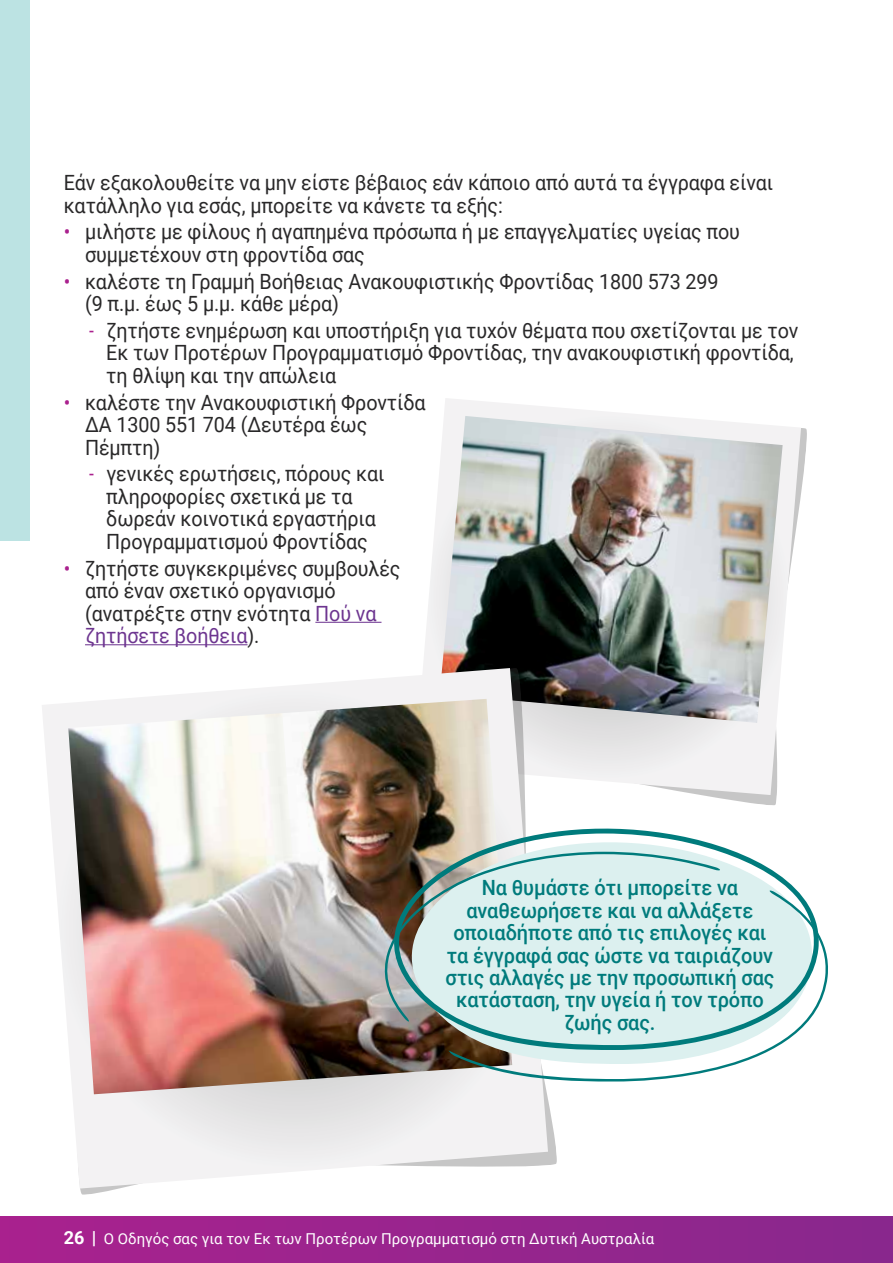
<style>
.page{position:relative;width:893px;height:1263px;background:#fff}
.page>*{position:absolute;margin:0;border:0;box-sizing:border-box;transform-origin:0 0}
.t1{font:21px/22.5px "Roboto";letter-spacing:-.005em;color:#292829;scale:.94 1}
.t2{font:500 21px/22.5px "Roboto";letter-spacing:-.005em;color:#007b7c;text-align:center;scale:.95 1}
.t3{font:15px "Roboto";color:#fff}
.s1{color:#aa218e}
.s2{font-family:"Roboto Condensed";color:#aa218e}
.s3{color:#6d3590}
.s4{font-weight:700;font-size:18px}
</style>
<div class="page">
<div style="left:0;top:1216px;width:893px;height:47px;background:linear-gradient(to right,#a9218e,#88288d)"></div>
<hr style="left:315px;top:622px;width:66px;height:1px;background:#6d3590">
<hr style="left:85px;top:644px;width:163px;height:1px;background:#6d3590">
<svg style="left:702px;top:428px;width:105px;height:378px"></svg>
<svg style="left:423px;top:398px;width:378px;height:397px"></svg>
<img style="left:440px;top:416px;width:343px;height:307px">
<svg style="left:42px;top:668px;width:506px;height:520px"></svg>
<img style="left:68px;top:699px;width:444px;height:395px">
<svg style="left:391px;top:823px;width:406px;height:227px"></svg>
<svg style="left:382px;top:852px;width:338px;height:170px;fill:#dcf0ef"></svg>
<svg style="left:449px;top:890px;width:379px;height:191px;fill:#dcf0ef"></svg>
<div style="left:0;top:0;width:30px;height:540px;background:#bce3e3"></div>
<p class="t1" style="left:64px;top:171px;width:756px">Εάν εξακολουθείτε να μην είστε βέβαιος εάν κάποιο από αυτά τα έγγραφα είναι κατάλληλο για εσάς, μπορείτε να κάνετε τα εξής:</p>
<p class="t1" style="left:85px;top:220px;width:698px;text-indent:-21px"><span class="s1">•</span> μιλήστε με φίλους ή αγαπημένα πρόσωπα ή με επαγγελματίες υγείας που συμμετέχουν στη φροντίδα σας</p>
<p class="t1" style="left:85px;top:269px;width:675px;text-indent:-21px"><span class="s1">•</span> καλέστε τη Γραμμή Βοήθειας Ανακουφιστικής Φροντίδας 1800 573 299 (9 π.μ. έως 5 μ.μ. κάθε μέρα)</p>
<p class="t1" style="left:106px;top:318px;width:738px;text-indent:-17px"><span class="s2">-</span> ζητήστε ενημέρωση και υποστήριξη για τυχόν θέματα που σχετίζονται με τον<br>Εκ των Προτέρων Προγραμματισμό Φροντίδας, την ανακουφιστική φροντίδα, τη θλίψη και την απώλεια</p>
<p class="t1" style="left:85px;top:390px;width:364px;text-indent:-21px"><span class="s1">•</span> καλέστε την Ανακουφιστική Φροντίδα<br>ΔΑ 1300 551 704 (Δευτέρα έως<br>Πέμπτη)</p>
<p class="t1" style="left:106px;top:462px;width:298px;text-indent:-17px"><span class="s2">-</span> γενικές ερωτήσεις, πόρους και πληροφορίες σχετικά με τα δωρεάν κοινοτικά εργαστήρια<br>Προγραμματισμού Φροντίδας</p>
<p class="t1" style="left:85px;top:556px;width:337px;text-indent:-21px"><span class="s1">•</span> ζητήστε συγκεκριμένες συμβουλές από έναν σχετικό οργανισμό (ανατρέξτε στην ενότητα <span class="s3">Πού να ζητήσετε βοήθεια</span>).</p>
<p class="t2" style="left:445px;top:875px;width:348px">Να θυμάστε ότι μπορείτε να αναθεωρήσετε και να αλλάξετε οποιαδήποτε από τις επιλογές και τα έγγραφά σας ώστε να ταιριάζουν στις αλλαγές με την προσωπική σας κατάσταση, την υγεία ή τον τρόπο ζωής σας.</p>
<p class="t3" style="left:64px;top:1228px;width:592px"><span class="s4">26 |</span> Ο Οδηγός σας για τον Εκ των Προτέρων Προγραμματισμό στη Δυτική Αυστραλία</p>
</div>
